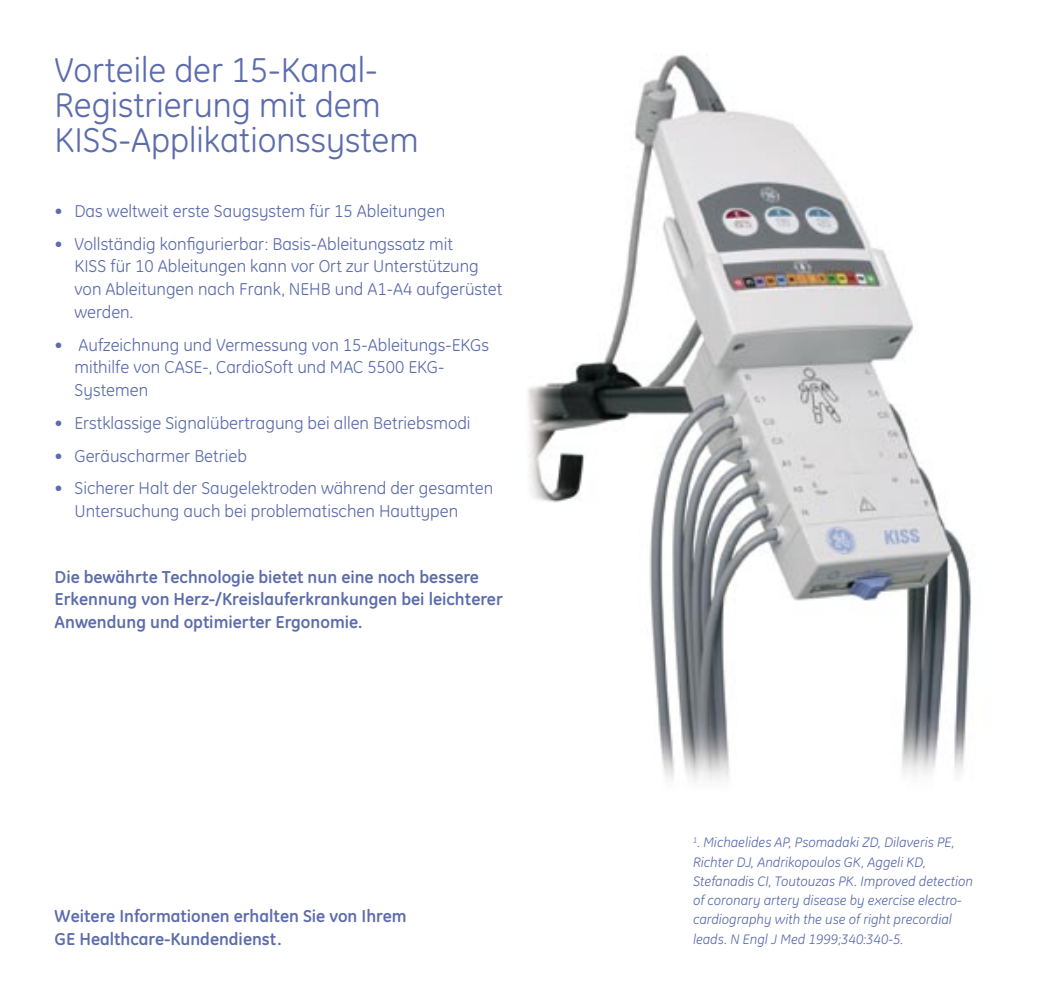
<style>
.page{position:relative;width:1042px;height:1005px;background:#fff}
.page>*{position:absolute;margin:0;border:0;box-sizing:border-box;transform-origin:0 0}
.Fließtext{font:35px/35px "GE Inspira";color:#5c6cac}
.Fließtext-2{font:17.5px/22.8px "GE Inspira";color:#5c6cac}
.Fließtext-3{font:700 17.5px/22.8px "GE Inspira";color:#5c6cac}
.Fließtext-4{font:italic 14px/19.2px "GE Inspira";color:#5c6cac}
</style>
<div class="page">
<img style="left:528px;top:54px;width:443px;height:728px">
<p class="Fließtext" style="left:55px;top:52px;width:366px">Vorteile der 15-Kanal-<br>Registrierung mit dem<br>KISS-Applikationssystem</p>
<p class="Fließtext-2" style="left:55px;top:199px;width:392px">• Das weltweit erste Saugsystem für 15 Ableitungen</p>
<p class="Fließtext-2" style="left:74px;top:232px;width:429px;text-indent:-20px">• Vollständig konfigurierbar: Basis-Ableitungssatz mit<br>KISS für 10 Ableitungen kann vor Ort zur Unterstützung von Ableitungen nach Frank, NEHB und A1-A4 aufgerüstet werden.</p>
<p class="Fließtext-2" style="left:74px;top:333px;width:416px;text-indent:-20px">• Aufzeichnung und Vermessung von 15-Ableitungs-EKGs mithilfe von CASE-, CardioSoft und MAC 5500 EKG-<br>Systemen</p>
<p class="Fließtext-2" style="left:55px;top:411px;width:417px">• Erstklassige Signalübertragung bei allen Betriebsmodi</p>
<p class="Fließtext-2" style="left:55px;top:444px;width:194px">• Geräuscharmer Betrieb</p>
<p class="Fließtext-2" style="left:74px;top:477px;width:420px;text-indent:-20px">• Sicherer Halt der Saugelektroden während der gesamten<br>Untersuchung auch bei problematischen Hauttypen</p>
<p class="Fließtext-3" style="left:55px;top:564px;width:450px">Die bewährte Technologie bietet nun eine noch bessere<br>Erkennung von Herz-/Kreislauferkrankungen bei leichterer<br>Anwendung und optimierter Ergonomie.</p>
<p class="Fließtext-3" style="left:55px;top:903px;width:354px">Weitere Informationen erhalten Sie von Ihrem<br>GE Healthcare-Kundendienst.</p>
<p class="Fließtext-4" style="left:693px;top:832px;width:281px"><sup>1</sup>. Michaelides AP, Psomadaki ZD, Dilaveris PE, Richter DJ, Andrikopoulos GK, Aggeli KD, Stefanadis CI, Toutouzas PK. Improved detection of coronary artery disease by exercise electro&shy;cardiography with the use of right precordial leads. N Engl J Med 1999;340:340-5.</p>
</div>
